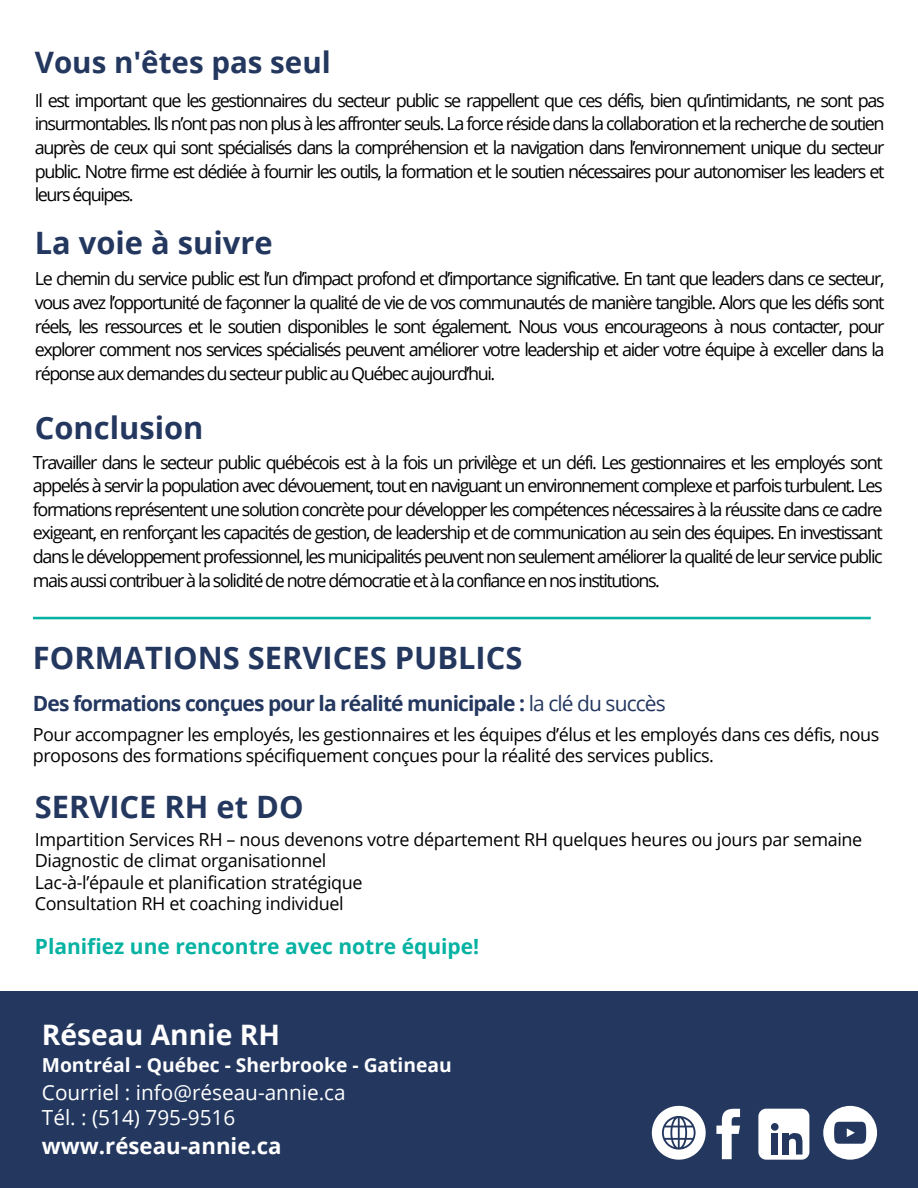
<style>
.page{position:relative;width:918px;height:1188px;background:#fff}
.page>*{position:absolute;margin:0;border:0;box-sizing:border-box;transform-origin:0 0}
.t1{font:700 30.9px "Open Sans";color:#23375f}
.t2{font:700 29.55px "Open Sans";color:#23375f}
.t3{font:700 28.2px "Open Sans";color:#fff}
.t4{font:700 22.2px "Open Sans";color:#fff}
.t5{font:700 21px "Open Sans";letter-spacing:-.045em;color:#23375f}
.t6{font:700 21px "Open Sans";color:#06b2a2}
.t7{font:20.85px/25px "Open Sans";color:#fff}
.t8{font:700 19.35px "Open Sans";color:#fff}
.t9{font:18px/23.7px "Open Sans";letter-spacing:-.03em;color:#000;text-align:justify}
.s1{font-weight:400}
</style>
<div class="page">
<div style="left:0;top:991px;width:918px;height:197px;background:#23375f"></div>
<svg style="left:716px;top:1109px;width:24px;height:50px"></svg>
<svg style="left:652px;top:1106px;width:54px;height:54px"></svg>
<svg style="left:823px;top:1106px;width:54px;height:54px"></svg>
<div style="left:758px;top:1109px;width:51px;height:50px;background:#fff;border-radius:8px"></div>
<svg style="left:771px;top:1123px;width:8px;height:8px"></svg>
<div style="left:771px;top:1133px;width:7px;height:22px;background:#23375f"></div>
<div style="left:782px;top:1133px;width:6px;height:22px;background:#23375f"></div>
<svg style="left:788px;top:1133px;width:15px;height:22px"></svg>
<svg style="left:33px;top:616px;width:838px;height:4px;background:#5fcdc3"></svg>
<h2 class="t2" style="left:35px;top:41px;width:297px">Vous n'êtes pas seul</h2>
<p class="t9" style="left:35px;top:88px;width:851px">Il est important que les gestionnaires du secteur public se rappellent que ces défis, bien qu’intimidants, ne sont pas insurmontables. Ils n’ont pas non plus à les affronter seuls. La force réside dans la collaboration et la recherche de soutien auprès de ceux qui sont spécialisés dans la compréhension et la navigation dans l’environnement unique du secteur public. Notre firme est dédiée à fournir les outils, la formation et le soutien nécessaires pour autonomiser les leaders et leurs équipes.</p>
<h1 class="t1" style="left:35px;top:221px;width:239px">La voie à suivre</h1>
<p class="t9" style="left:35px;top:267px;width:851px">Le chemin du service public est l’un d’impact profond et d’importance significative. En tant que leaders dans ce secteur, vous avez l’opportunité de façonner la qualité de vie de vos communautés de manière tangible. Alors que les défis sont réels, les ressources et le soutien disponibles le sont également. Nous vous encourageons à nous contacter, pour explorer comment nos services spécialisés peuvent améliorer votre leadership et aider votre équipe à exceller dans la réponse aux demandes du secteur public au Québec aujourd’hui.</p>
<h1 class="t1" style="left:35px;top:406px;width:170px">Conclusion</h1>
<p class="t9" style="left:33px;top:450px;width:851px">Travailler dans le secteur public québécois est à la fois un privilège et un défi. Les gestionnaires et les employés sont appelés à servir la population avec dévouement, tout en naviguant un environnement complexe et parfois turbulent. Les formations représentent une solution concrète pour développer les compétences nécessaires à la réussite dans ce cadre exigeant, en renforçant les capacités de gestion, de leadership et de communication au sein des équipes. En investissant dans le développement professionnel, les municipalités peuvent non seulement améliorer la qualité de leur service public mais aussi contribuer à la solidité de notre démocratie et à la confiance en nos institutions.</p>
<h1 class="t1" style="left:33px;top:636px;width:491px">FORMATIONS SERVICES PUBLICS</h1>
<p class="t5" style="left:33px;top:688px;width:634px">Des formations conçues pour la réalité municipale : <span class="s1">la clé du succès</span></p>
<p class="t9" style="left:33px;top:724px;width:848px;line-height:20.2px">Pour accompagner les employés, les gestionnaires et les équipes d’élus et les employés dans ces défis, nous proposons des formations spécifiquement conçues pour la réalité des services publics.</p>
<h1 class="t1" style="left:35px;top:785px;width:270px">SERVICE RH et DO</h1>
<p class="t9" style="left:35px;top:828px;width:829px;line-height:21.3px;text-align:left">Impartition Services RH – nous devenons votre département RH quelques heures ou jours par semaine Diagnostic de climat organisationnel<br>Lac-à-l’épaule et planification stratégique<br>Consultation RH et coaching individuel</p>
<p class="t6" style="left:35px;top:932px;width:446px">Planifiez une rencontre avec notre équipe!</p>
<h3 class="t3" style="left:42px;top:1015px;width:240px">Réseau Annie RH</h3>
<p class="t8" style="left:42px;top:1051px;width:411px">Montréal - Québec - Sherbrooke - Gatineau</p>
<p class="t7" style="left:42px;top:1080px;width:305px">Courriel : info@réseau-annie.ca<br>Tél. : (514) 795-9516</p>
<p class="t4" style="left:42px;top:1130px;width:241px">www.réseau-annie.ca</p>
</div>
